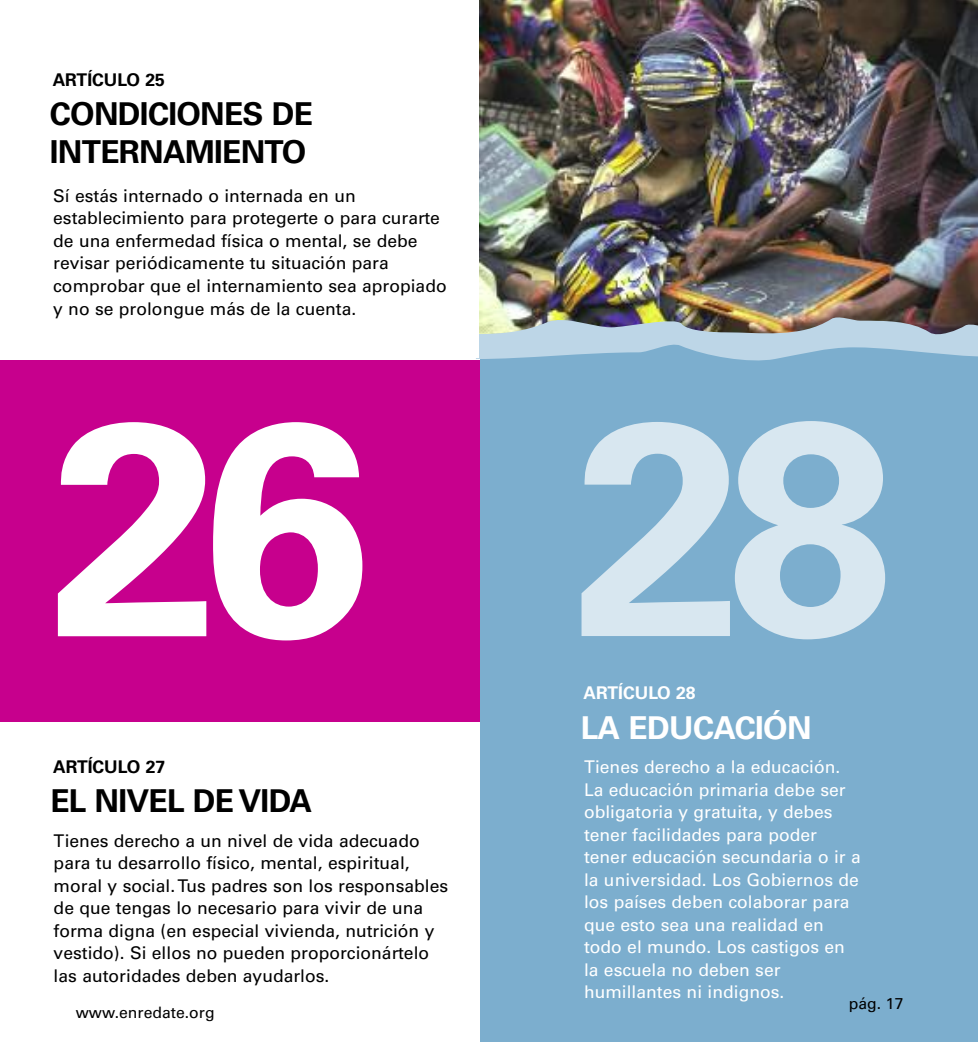
<style>
.page{position:relative;width:978px;height:1042px;background:#fff}
.page>*{position:absolute;margin:0;border:0;box-sizing:border-box;transform-origin:0 0}
.t1{font:700 302.75px "Univers";color:#d8e7f0}
.t2{font:700 302.75px "Univers";color:#fff}
.t3{font:700 31.5px/37.8px "Univers";letter-spacing:-.02em;color:#000}
.t4{font:700 31.5px "Univers";letter-spacing:-.02em;color:#fff}
.t5{font:17.5px/22.6px "Univers";color:#000}
.t6{font:17.5px/22.6px "Univers";color:#fff}
.t7{font:700 17.5px "Univers";color:#000}
.t8{font:700 17.5px "Univers";color:#fff}
.t9{font:15.75px "Univers";color:#000}
</style>
<div class="page">
<div style="left:479px;top:0;width:498px;height:1042px;background:#7caece"></div>
<img style="left:479px;top:0;width:498px;height:315px">
<div style="left:0;top:360px;width:480px;height:362px;background:#c7008d"></div>
<img style="left:476px;top:315px;width:501px;height:46px">
<div style="left:457px;top:306px;width:22px;height:52px;background:#fff"></div>
<p class="t7" style="left:53px;top:73px;width:114px">ARTÍCULO 25</p>
<h2 class="t3" style="left:50px;top:98px;width:265px">CONDICIONES DE<br>INTERNAMIENTO</h2>
<p class="t5" style="left:53px;top:186px;width:395px">Sí estás internado o internada en un establecimiento para protegerte o para curarte de una enfermedad física o mental, se debe revisar periódicamente tu situación para comprobar que el internamiento sea apropiado y no se prolongue más de la cuenta.</p>
<h1 class="t2" style="left:50px;top:418px;width:321px">26</h1>
<p class="t7" style="left:53px;top:760px;width:114px">ARTÍCULO 27</p>
<h2 class="t3" style="left:50px;top:785px;width:263px">EL NIVEL DE VIDA</h2>
<p class="t5" style="left:54px;top:831px;width:396px">Tienes derecho a un nivel de vida adecuado para tu desarrollo físico, mental, espiritual, moral y social.Tus padres son los responsables de que tengas lo necesario para vivir de una forma digna (en especial vivienda, nutrición y vestido). Si ellos no pueden proporcionártelo las autoridades deben ayudarlos.</p>
<p class="t9" style="left:76px;top:1006px;width:140px">www.enredate.org</p>
<h1 class="t1" style="left:574px;top:418px;width:321px">28</h1>
<p class="t8" style="left:583px;top:687px;width:114px">ARTÍCULO 28</p>
<h2 class="t4" style="left:580px;top:716px;width:232px">LA EDUCACIÓN</h2>
<p class="t6" style="left:584px;top:757px;width:278px">Tienes derecho a la educación.<br>La educación primaria debe ser obligatoria y gratuita, y debes tener facilidades para poder tener educación secundaria o ir a la universidad. Los Gobiernos de los países deben colaborar para que esto sea una realidad en todo el mundo. Los castigos en la escuela no deben ser humillantes ni indignos.</p>
<p class="t9" style="left:848px;top:998px;width:56px">pág. 17</p>
</div>
